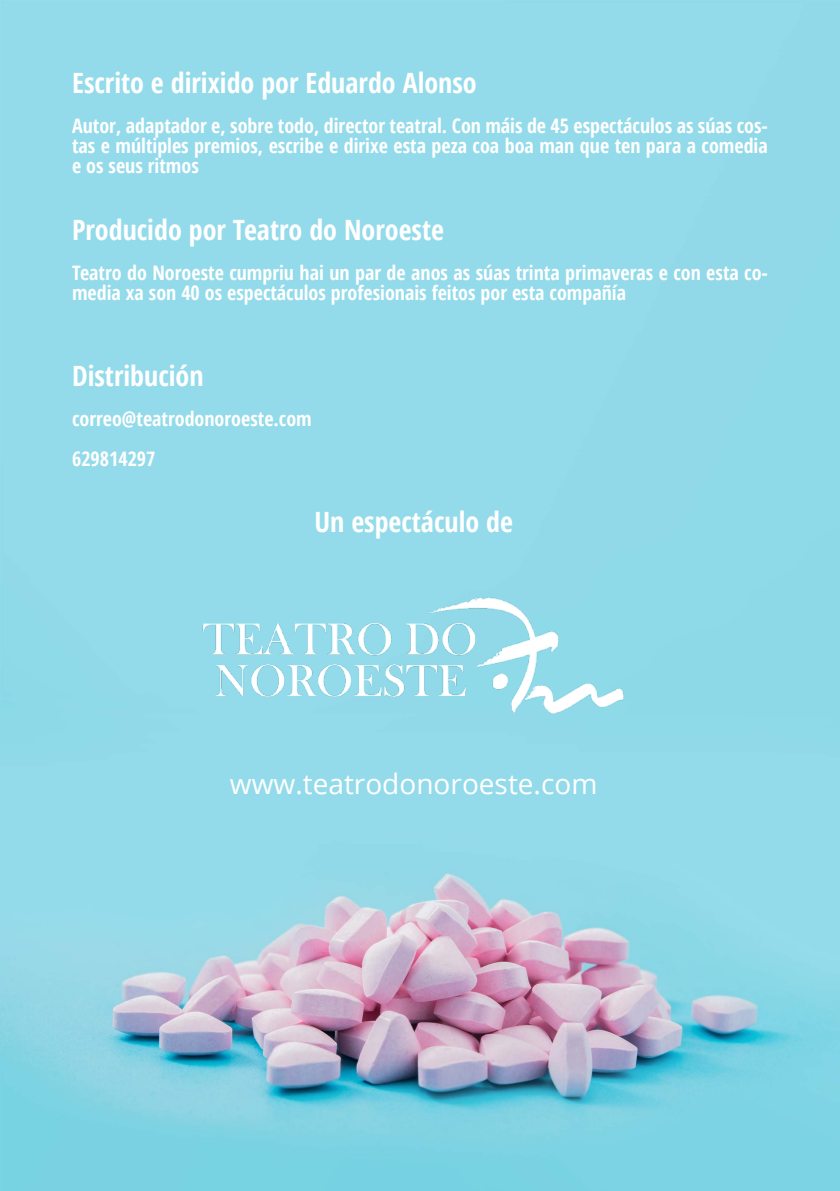
<style>
.page{position:relative;width:840px;height:1191px;background:#fff}
.page>*{position:absolute;margin:0;border:0;box-sizing:border-box;transform-origin:0 0}
.t1{font:700 condensed 28px "Open Sans";color:#fff}
.t2{font:28px "Open Sans";color:#fff}
.t3{font:700 condensed 20px/20px "Open Sans";color:#fff}
</style>
<div class="page">
<img style="left:0;top:0;width:839px;height:1191px">
<img style="left:163px;top:511px;width:500px;height:300px">
<h1 class="t1" style="left:72px;top:64px;width:406px">Escrito e dirixido por Eduardo Alonso</h1>
<p class="t3" style="left:72px;top:116px;width:697px;text-align:justify">Autor, adaptador e, sobre todo, director teatral. Con máis de 45 espectáculos as súas cos&shy;tas e múltiples premios, escribe e dirixe esta peza coa boa man que ten para a comedia e os seus ritmos</p>
<h1 class="t1" style="left:72px;top:210px;width:373px">Producido por Teatro do Noroeste</h1>
<p class="t3" style="left:72px;top:262px;width:697px">Teatro do Noroeste cumpriu hai un par de anos as súas trinta primaveras e con esta co&shy;media xa son 40 os espectáculos profesionais feitos por esta compañía</p>
<h1 class="t1" style="left:72px;top:356px;width:133px">Distribución</h1>
<p class="t3" style="left:72px;top:398px;width:241px;line-height:40px">correo@teatrodonoroeste.com<br>629814297</p>
<h1 class="t1" style="left:314px;top:503px;width:200px">Un espectáculo de</h1>
<h1 class="t2" style="left:230px;top:764px;width:369px">www.teatrodonoroeste.com</h1>
</div>
